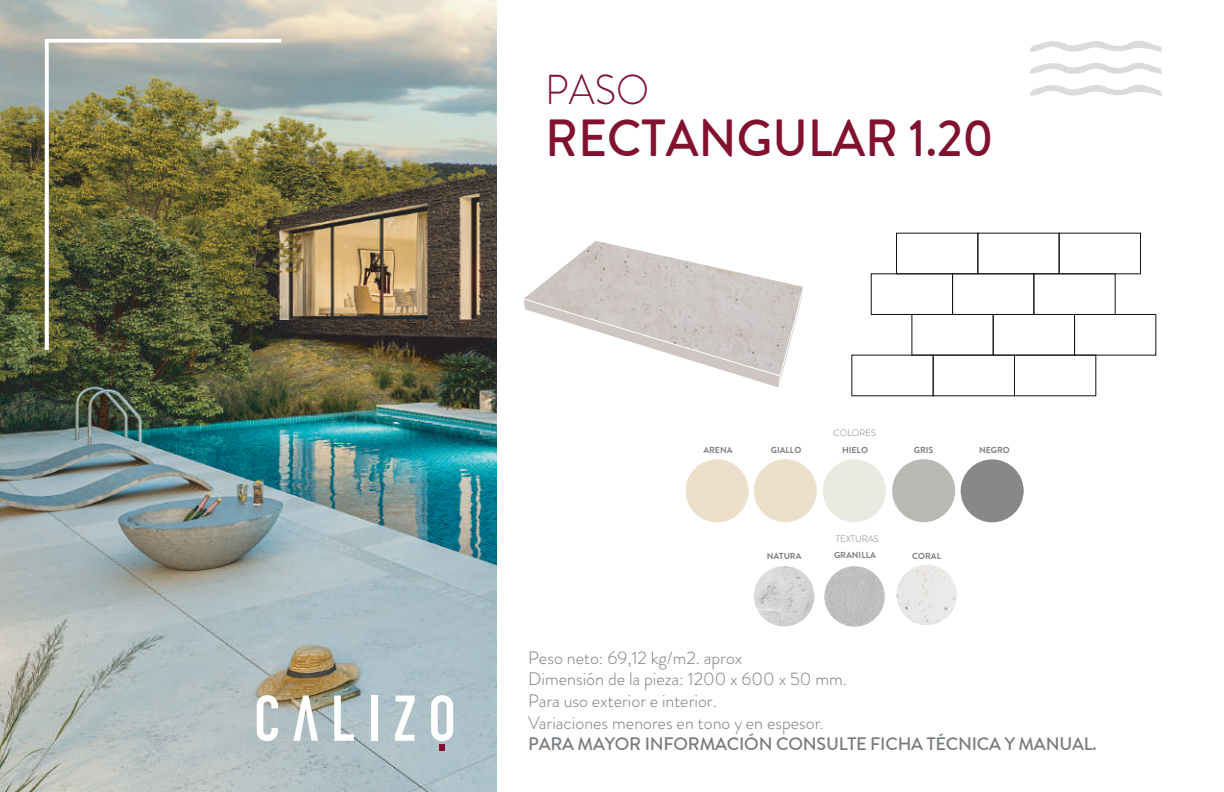
<style>
.page{position:relative;width:1224px;height:792px;background:#fff}
.page>*{position:absolute;margin:0;border:0;box-sizing:border-box;transform-origin:0 0}
.t1{font:500 52px "Brandon Grotesque";color:#81112e;scale:.95 1}
.t2{font:300 41.8px "Brandon Grotesque";color:#81112e;scale:.95 1}
.t3{font:300 18px/21.6px "Brandon Grotesque";color:#767b7f}
.t4{font:500 18px "Brandon Grotesque";letter-spacing:-.01em;color:#767b7f}
.t5{font:300 9.2px "Brandon Grotesque";color:#767b7f}
.t6{font:700 8.8px "Brandon Grotesque";color:#7c7f80}
</style>
<div class="page">
<img style="left:540px;top:241px;width:259px;height:45px">
<svg style="left:524px;top:286px;width:279px;height:101px"></svg>
<div style="left:896px;top:233px;width:82px;height:41px;border:1px solid #111417"></div>
<div style="left:978px;top:233px;width:81px;height:41px;border:1px solid #111417"></div>
<div style="left:1059px;top:233px;width:82px;height:41px;border:1px solid #111417"></div>
<div style="left:952px;top:274px;width:82px;height:41px;border:1px solid #111417"></div>
<div style="left:912px;top:314px;width:81px;height:41px;border:1px solid #111417"></div>
<div style="left:993px;top:314px;width:82px;height:41px;border:1px solid #111417"></div>
<div style="left:1074px;top:314px;width:82px;height:41px;border:1px solid #111417"></div>
<div style="left:933px;top:355px;width:82px;height:41px;border:1px solid #111417"></div>
<div style="left:1014px;top:355px;width:82px;height:41px;border:1px solid #111417"></div>
<img style="left:0;top:0;width:496px;height:792px">
<svg style="left:257px;top:695px;width:21px;height:46px"></svg>
<svg style="left:293px;top:696px;width:25px;height:45px"></svg>
<svg style="left:334px;top:696px;width:20px;height:45px"></svg>
<div style="left:371px;top:696px;width:7px;height:45px;background:#fff"></div>
<svg style="left:395px;top:696px;width:20px;height:45px"></svg>
<svg style="left:431px;top:695px;width:22px;height:46px"></svg>
<div style="left:439px;top:744px;width:6px;height:7px;background:#81112e"></div>
<img style="left:43px;top:37px;width:243px;height:317px">
<svg style="left:1030px;top:62px;width:132px;height:12px"></svg>
<svg style="left:1030px;top:84px;width:132px;height:12px"></svg>
<svg style="left:1030px;top:40px;width:132px;height:12px"></svg>
<div style="left:754px;top:459px;width:63px;height:63px;background:#ebe0ca;border-radius:50%"></div>
<div style="left:823px;top:459px;width:63px;height:63px;background:#eaeae2;border-radius:50%"></div>
<div style="left:892px;top:459px;width:63px;height:63px;background:#b8b9b5;border-radius:50%"></div>
<div style="left:961px;top:459px;width:63px;height:63px;background:#888986;border-radius:50%"></div>
<div style="left:686px;top:459px;width:63px;height:63px;background:#eedfcc;border-radius:50%"></div>
<img style="left:896px;top:565px;width:61px;height:60px;border-radius:30px">
<img style="left:824px;top:566px;width:61px;height:61px;border-radius:30px">
<img style="left:754px;top:566px;width:60px;height:60px;border-radius:30px">
<h2 class="t2" style="left:545px;top:61px;width:111px">PASO</h2>
<h1 class="t1" style="left:545px;top:105px;width:474px">RECTANGULAR 1.20</h1>
<p class="t5" style="left:833px;top:427px;width:45px">COLORES</p>
<p class="t6" style="left:771px;top:444px;width:32px">GIALLO</p>
<p class="t6" style="left:703px;top:444px;width:31px">ARENA</p>
<p class="t6" style="left:842px;top:444px;width:27px">HIELO</p>
<p class="t6" style="left:914px;top:444px;width:21px">GRIS</p>
<p class="t6" style="left:979px;top:444px;width:32px">NEGRO</p>
<p class="t6" style="left:767px;top:550px;width:36px">NATURA</p>
<p class="t5" style="left:836px;top:532px;width:45px">TEXTURAS</p>
<p class="t6" style="left:834px;top:549px;width:43px">GRANILLA</p>
<p class="t6" style="left:912px;top:550px;width:30px">CORAL</p>
<p class="t3" style="left:528px;top:647px;width:320px">Peso neto: 69,12 kg/m2. aprox<br>Dimensión de la pieza: 1200 x 600 x 50 mm.<br>Para uso exterior e interior.<br>Variaciones menores en tono y en espesor.</p>
<p class="t4" style="left:528px;top:733px;width:570px">PARA MAYOR INFORMACIÓN CONSULTE FICHA TÉCNICA Y MANUAL.</p>
</div>
